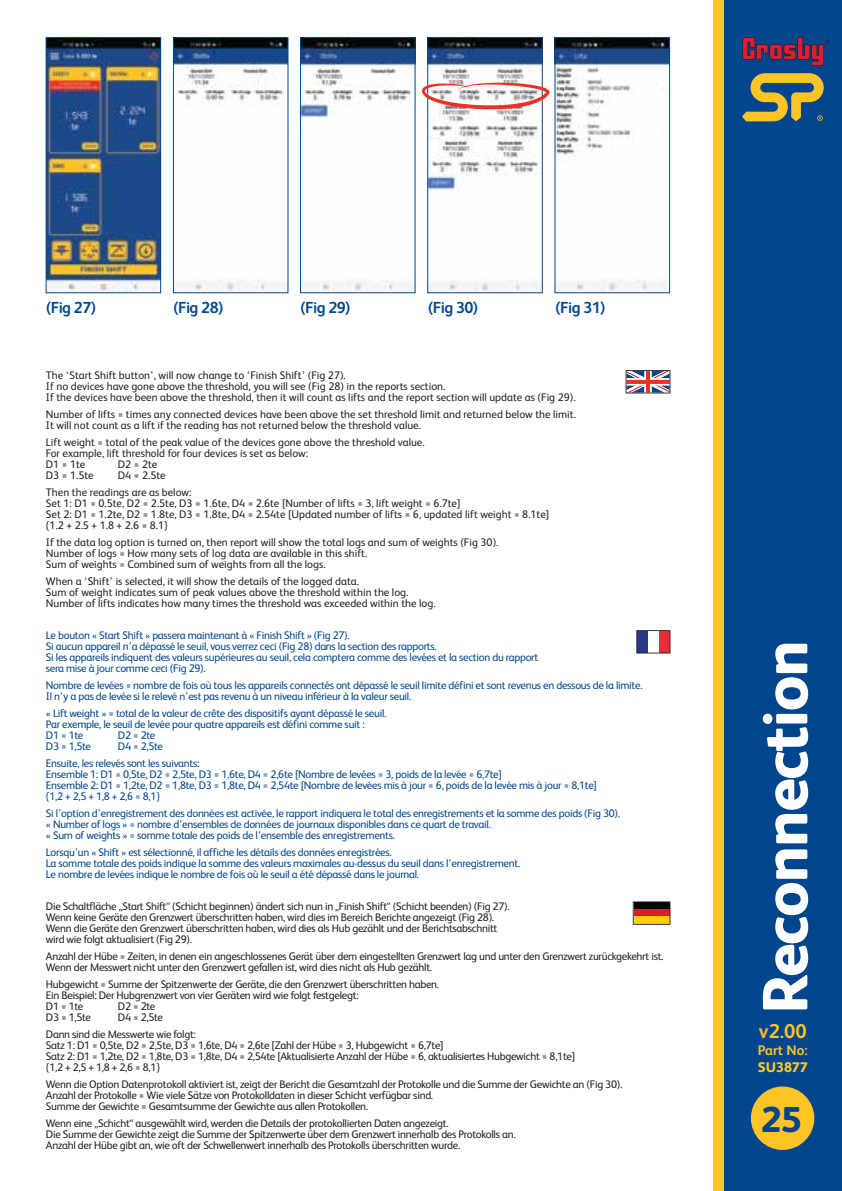
<style>
.page{position:relative;width:842px;height:1191px;background:#fff}
.page>*{position:absolute;margin:0;border:0;box-sizing:border-box;transform-origin:0 0}
.t1{font:800 64px "FS Albert";letter-spacing:-.025em;color:#fff}
.t2{font:800 36px "FS Albert";color:#00458d}
.t3{font:700 20px "FS Albert";color:#ffc425}
.t4{font:700 16px "FS Albert";letter-spacing:-.035em;color:#004990}
.t5{font:700 14px "FS Albert";color:#ffc425}
.t6{font:800 14px "FS Albert";color:#ffc425}
.t7{font:11px/11px "FS Albert";letter-spacing:-.025em;color:#231f20}
.t8{font:11px/11px "FS Albert";letter-spacing:-.025em;color:#00458d}
.t9{font:11px/11px "FS Albert";color:#231f20}
</style>
<div class="page">
<div style="left:723px;top:0;width:119px;height:1191px;background:#00458d"></div>
<div style="left:713px;top:0;width:10px;height:1191px;background:#ffc425"></div>
<div style="left:751px;top:1086px;width:63px;height:64px;background:#ffc425;border-radius:50%"></div>
<svg style="left:742px;top:73px;width:82px;height:48px"></svg>
<svg style="left:742px;top:37px;width:87px;height:29px"></svg>
<img style="left:556px;top:39px;width:112px;height:252px">
<svg style="left:626px;top:370px;width:44px;height:23px"></svg>
<svg style="left:636px;top:630px;width:34px;height:23px"></svg>
<svg style="left:633px;top:901px;width:37px;height:23px"></svg>
<img style="left:48px;top:39px;width:111px;height:252px">
<div style="left:46px;top:37px;width:115px;height:256px;border:1px solid #004990"></div>
<img style="left:175px;top:39px;width:111px;height:252px">
<div style="left:173px;top:37px;width:115px;height:256px;border:1px solid #004990"></div>
<img style="left:302px;top:39px;width:112px;height:252px">
<div style="left:300px;top:37px;width:116px;height:256px;border:1px solid #004990"></div>
<div style="left:554px;top:37px;width:116px;height:256px;border:1px solid #004990"></div>
<img style="left:429px;top:39px;width:112px;height:252px">
<div style="left:427px;top:37px;width:116px;height:256px;border:1px solid #004990"></div>
<svg style="left:422px;top:83px;width:127px;height:26px"></svg>
<h3 class="t4" style="left:46px;top:298px;width:51px">(Fig 27)</h3>
<h3 class="t4" style="left:174px;top:298px;width:51px">(Fig 28)</h3>
<h3 class="t4" style="left:301px;top:298px;width:51px">(Fig 29)</h3>
<h3 class="t4" style="left:428px;top:298px;width:51px">(Fig 30)</h3>
<h3 class="t4" style="left:556px;top:298px;width:51px">(Fig 31)</h3>
<p class="t9" style="left:46px;top:369px;width:531px">The ‘Start Shift button’, will now change to ‘Finish Shift’ (Fig 27).<br>If no devices have gone above the threshold, you will see (Fig 28) in the reports section.<br>If the devices have been above the threshold, then it will count as lifts and the report section will update as (Fig 29).</p>
<p class="t9" style="left:46px;top:408px;width:531px">Number of lifts = times any connected devices have been above the set threshold limit and returned below the limit.<br>It will not count as a lift if the reading has not returned below the threshold value.</p>
<p class="t9" style="left:46px;top:436px;width:380px">Lift weight = total of the peak value of the devices gone above the threshold value.<br>For example, lift threshold for four devices is set as below:<br>D1 = 1te</p>
<p class="t7" style="left:118px;top:458px;width:41px">D2 = 2te</p>
<p class="t9" style="left:46px;top:466px;width:147px;line-height:17px;text-indent:72px">D4 = 2.5te<br>Then the readings are as below:</p>
<p class="t9" style="left:46px;top:497px;width:505px">Set 1: D1 = 0.5te, D2 = 2.5te, D3 = 1.6te, D4 = 2.6te [Number of lifts = 3, lift weight = 6.7te]<br>Set 2: D1 = 1.2te, D2 = 1.8te, D3 = 1.8te, D4 = 2.54te [Updated number of lifts = 6, updated lift weight = 8.1te] {1.2 + 2.5 + 1.8 + 2.6 = 8.1}</p>
<p class="t9" style="left:46px;top:536px;width:454px">If the data log option is turned on, then report will show the total logs and sum of weights (Fig 30).<br>Number of logs = How many sets of log data are available in this shift.<br>Sum of weights = Combined sum of weights from all the logs.</p>
<p class="t9" style="left:46px;top:575px;width:391px">When a ‘Shift’ is selected, it will show the details of the logged data.<br>Sum of weight indicates sum of peak values above the threshold within the log.<br>Number of lifts indicates how many times the threshold was exceeded within the log.</p>
<p class="t8" style="left:46px;top:629px;width:494px">Le bouton « Start Shift » passera maintenant à « Finish Shift » (Fig 27).<br>Si aucun appareil n’a dépassé le seuil, vous verrez ceci (Fig 28) dans la section des rapports.<br>Si les appareils indiquent des valeurs supérieures au seuil, cela comptera comme des levées et la section du rapport sera mise à jour comme ceci (Fig 29).</p>
<p class="t8" style="left:46px;top:679px;width:598px">Nombre de levées = nombre de fois où tous les appareils connectés ont dépassé le seuil limite défini et sont revenus en dessous de la limite.<br>Il n’y a pas de levée si le relevé n’est pas revenu à un niveau inférieur à la valeur seuil.</p>
<p class="t8" style="left:46px;top:707px;width:342px">« Lift weight » = total de la valeur de crête des dispositifs ayant dépassé le seuil.<br>Par exemple, le seuil de levée pour quatre appareils est défini comme suit :<br>D1 = 1te</p>
<p class="t7" style="left:46px;top:469px;width:49px">D3 = 1.5te</p>
<p class="t8" style="left:118px;top:729px;width:39px">D2 = 2te</p>
<p class="t8" style="left:46px;top:737px;width:155px;line-height:17px;text-indent:72px">D4 = 2,5te<br>Ensuite, les relevés sont les suivants:</p>
<p class="t8" style="left:46px;top:768px;width:552px">Ensemble 1: D1 = 0,5te, D2 = 2,5te, D3 = 1,6te, D4 = 2,6te [Nombre de levées = 3, poids de la levée = 6,7te]<br>Ensemble 2: D1 = 1,2te, D2 = 1,8te, D3 = 1,8te, D4 = 2,54te [Nombre de levées mis à jour = 6, poids de la levée mis à jour = 8,1te] {1,2 + 2,5 + 1,8 + 2,6 = 8,1}</p>
<p class="t8" style="left:46px;top:807px;width:576px">Si l’option d’enregistrement des données est activée, le rapport indiquera le total des enregistrements et la somme des poids (Fig 30). « Number of logs » = nombre d’ensembles de données de journaux disponibles dans ce quart de travail.<br>« Sum of weights » = somme totale des poids de l’ensemble des enregistrements.</p>
<p class="t8" style="left:46px;top:846px;width:476px">Lorsqu’un « Shift » est sélectionné, il affiche les détails des données enregistrées.<br>La somme totale des poids indique la somme des valeurs maximales au-dessus du seuil dans l’enregistrement.<br>Le nombre de levées indique le nombre de fois où le seuil a été dépassé dans le journal.</p>
<p class="t7" style="left:46px;top:901px;width:465px">Die Schaltfläche „Start Shift“ (Schicht beginnen) ändert sich nun in „Finish Shift“ (Schicht beenden) (Fig 27).<br>Wenn keine Geräte den Grenzwert überschritten haben, wird dies im Bereich Berichte angezeigt (Fig 28).<br>Wenn die Geräte den Grenzwert überschritten haben, wird dies als Hub gezählt und der Berichtsabschnitt wird wie folgt aktualisiert (Fig 29).</p>
<p class="t7" style="left:46px;top:951px;width:619px">Anzahl der Hübe = Zeiten, in denen ein angeschlossenes Gerät über dem eingestellten Grenzwert lag und unter den Grenzwert zurückgekehrt ist.<br>Wenn der Messwert nicht unter den Grenzwert gefallen ist, wird dies nicht als Hub gezählt.</p>
<p class="t7" style="left:46px;top:979px;width:395px">Hubgewicht = Summe der Spitzenwerte der Geräte, die den Grenzwert überschritten haben.<br>Ein Beispiel: Der Hubgrenzwert von vier Geräten wird wie folgt festgelegt:<br>D1 = 1te</p>
<p class="t8" style="left:46px;top:740px;width:47px">D3 = 1,5te</p>
<p class="t7" style="left:118px;top:1001px;width:39px">D2 = 2te</p>
<p class="t7" style="left:46px;top:1009px;width:151px;line-height:17px;text-indent:72px">D4 = 2,5te<br>Dann sind die Messwerte wie folgt:</p>
<p class="t7" style="left:46px;top:1040px;width:531px">Satz 1: D1 = 0,5te, D2 = 2,5te, D3 = 1,6te, D4 = 2,6te [Zahl der Hübe = 3, Hubgewicht = 6,7te]<br>Satz 2: D1 = 1,2te, D2 = 1,8te, D3 = 1,8te, D4 = 2,54te [Aktualisierte Anzahl der Hübe = 6, aktualisiertes Hubgewicht = 8,1te] {1,2 + 2,5 + 1,8 + 2,6 = 8,1}</p>
<p class="t7" style="left:46px;top:1079px;width:578px">Wenn die Option Datenprotokoll aktiviert ist, zeigt der Bericht die Gesamtzahl der Protokolle und die Summe der Gewichte an (Fig 30).<br>Anzahl der Protokolle = Wie viele Sätze von Protokolldaten in dieser Schicht verfügbar sind.<br>Summe der Gewichte = Gesamtsumme der Gewichte aus allen Protokollen.</p>
<p class="t7" style="left:46px;top:1118px;width:471px">Wenn eine „Schicht“ ausgewählt wird, werden die Details der protokollierten Daten angezeigt.<br>Die Summe der Gewichte zeigt die Summe der Spitzenwerte über dem Grenzwert innerhalb des Protokolls an.<br>Anzahl der Hübe gibt an, wie oft der Schwellenwert innerhalb des Protokolls überschritten wurde.</p>
<p class="t7" style="left:46px;top:1012px;width:47px">D3 = 1,5te</p>
<h1 class="t1" style="left:748px;top:1014px;width:375px;rotate:-90deg">Reconnection</h1>
<h3 class="t3" style="left:759px;top:1020px;width:49px">v2.00</h3>
<p class="t5" style="left:758px;top:1042px;width:51px">Part No:</p>
<p class="t6" style="left:758px;top:1059px;width:52px">SU3877</p>
<h2 class="t2" style="left:761px;top:1098px;width:42px">25</h2>
</div>
